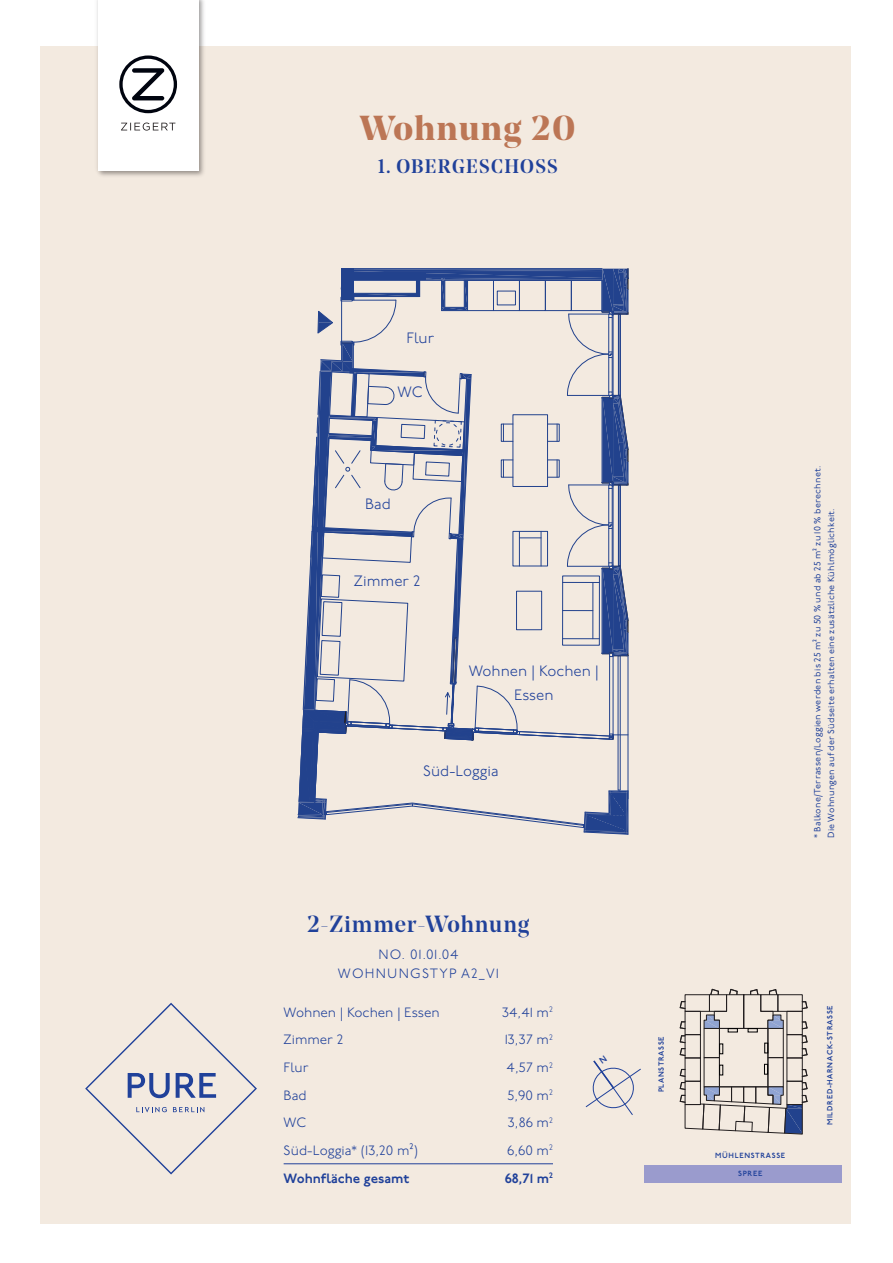
<style>
.page{position:relative;width:893px;height:1263px;background:#fff}
.page>*{position:absolute;margin:0;border:0;box-sizing:border-box;transform-origin:0 0}
.t1{font:700 34.5px "Noe Display";letter-spacing:.04em;color:#bc7655}
.t2{font:500 23.25px "Noe Display";letter-spacing:.04em;color:#20419a}
.t3{font:500 19.5px "Noe Display";letter-spacing:.07em;color:#20419a}
.t4{font:300 15px/24px "P22 Underground";color:#20419a;text-align:center}
.t5{font:300 13.5px "P22 Underground";color:#20419a}
.t6{font:300 13.5px/19.5px "P22 Underground";letter-spacing:.09em;color:#20419a;text-align:center}
.t7{font:600 13.5px "P22 Underground";color:#20419a}
.t8{font:9px/13.5px "P22 Underground";letter-spacing:.025em;color:#20419a}
.t9{font:600 7.5px "P22 Underground";letter-spacing:.09em;color:#20419a}
</style>
<div class="page">
<div style="left:40px;top:46px;width:810px;height:1178px;background:#f3eae0"></div>
<img style="left:97px;top:0;width:107px;height:176px">
<div style="left:98px;top:0;width:100px;height:171px;background:#fff"></div>
<svg style="left:121px;top:123px;width:54px;height:8px"></svg>
<svg style="left:119px;top:55px;width:58px;height:58px"></svg>
<div style="left:644px;top:1165px;width:198px;height:18px;background:#9a9bcd"></div>
<svg style="left:85px;top:1003px;width:172px;height:171px"></svg>
<div style="left:685px;top:1034px;width:15px;height:24px;border:1px solid #231f20"></div>
<div style="left:685px;top:1081px;width:15px;height:23px;border:1px solid #231f20"></div>
<div style="left:768px;top:1057px;width:15px;height:30px;border:1px solid #231f20"></div>
<div style="left:787px;top:1034px;width:15px;height:24px;border:1px solid #231f20"></div>
<div style="left:787px;top:1081px;width:15px;height:23px;border:1px solid #231f20"></div>
<div style="left:719px;top:1028px;width:49px;height:59px;border:1px solid #231f20"></div>
<svg style="left:802px;top:1069px;width:5px;height:7px"></svg>
<svg style="left:802px;top:1001px;width:5px;height:8px"></svg>
<svg style="left:802px;top:1021px;width:5px;height:8px"></svg>
<svg style="left:802px;top:1035px;width:5px;height:21px"></svg>
<svg style="left:680px;top:1082px;width:127px;height:52px"></svg>
<svg style="left:680px;top:1069px;width:5px;height:7px"></svg>
<svg style="left:680px;top:1001px;width:5px;height:7px"></svg>
<svg style="left:680px;top:1021px;width:5px;height:8px"></svg>
<svg style="left:680px;top:1035px;width:5px;height:20px"></svg>
<div style="left:764px;top:1064px;width:4px;height:10px;border:1px solid #000001"></div>
<svg style="left:765px;top:1043px;width:3px;height:10px"></svg>
<svg style="left:720px;top:1065px;width:3px;height:10px"></svg>
<svg style="left:720px;top:1044px;width:3px;height:10px"></svg>
<svg style="left:704px;top:989px;width:79px;height:43px"></svg>
<hr style="left:284px;top:1163px;width:170px;height:1px;background:#20419a">
<hr style="left:454px;top:1163px;width:99px;height:1px;background:#20419a">
<hr style="left:349px;top:268px;width:253px;height:1px;background:#22428d">
<svg style="left:297px;top:269px;width:332px;height:566px"></svg>
<div style="left:350px;top:272px;width:75px;height:8px;background:#22428d"></div>
<hr style="left:416px;top:277px;width:4px;height:20px;background:#22428d">
<div style="left:341px;top:268px;width:12px;height:31px;background:#22428d"></div>
<svg style="left:585px;top:1060px;width:56px;height:55px"></svg>
<h1 class="t1" style="left:360px;top:106px;width:217px">Wohnung 20</h1>
<h3 class="t3" style="left:377px;top:154px;width:182px">1. OBERGESCHOSS</h3>
<h3 class="t4" style="left:406px;top:326px;width:29px">Flur</h3>
<h3 class="t4" style="left:397px;top:381px;width:27px">WC</h3>
<h3 class="t4" style="left:365px;top:493px;width:27px">Bad</h3>
<h3 class="t4" style="left:354px;top:569px;width:68px">Zimmer 2</h3>
<h3 class="t4" style="left:469px;top:659px;width:132px">Wohnen | Kochen |<br>Essen</h3>
<h3 class="t4" style="left:423px;top:760px;width:77px">Süd-Loggia</h3>
<h2 class="t2" style="left:307px;top:909px;width:224px">2-Zimmer-Wohnung</h2>
<h3 class="t6" style="left:338px;top:945px;width:163px">NO. 01.01.04<br>WOHNUNGSTYP A2_V1</h3>
<h3 class="t5" style="left:284px;top:1005px;width:158px">Wohnen | Kochen | Essen</h3>
<h3 class="t5" style="left:502px;top:1005px;width:52px">34,41 m<sup>2</sup></h3>
<h3 class="t5" style="left:284px;top:1032px;width:61px">Zimmer 2</h3>
<h3 class="t5" style="left:505px;top:1032px;width:50px">13,37 m<sup>2</sup></h3>
<h3 class="t5" style="left:284px;top:1060px;width:27px">Flur</h3>
<h3 class="t5" style="left:507px;top:1060px;width:48px">4,57 m<sup>2</sup></h3>
<h3 class="t5" style="left:284px;top:1088px;width:25px">Bad</h3>
<h3 class="t5" style="left:508px;top:1088px;width:47px">5,90 m<sup>2</sup></h3>
<h3 class="t5" style="left:284px;top:1115px;width:24px">WC</h3>
<h3 class="t5" style="left:508px;top:1115px;width:47px">3,86 m<sup>2</sup></h3>
<h3 class="t5" style="left:284px;top:1143px;width:136px">Süd-Loggia* (13,20 m²)</h3>
<h3 class="t5" style="left:507px;top:1143px;width:47px">6,60 m<sup>2</sup></h3>
<h3 class="t7" style="left:284px;top:1170px;width:127px">Wohnfläche gesamt</h3>
<h3 class="t7" style="left:505px;top:1170px;width:50px">68,71 m<sup>2</sup></h3>
<p class="t8" style="left:811px;top:838px;width:374px;rotate:-90deg">* Balkone/Terrassen/Loggien werden bis 25 m² zu 50 % und ab 25 m² zu 10 % berechnet.<br>Die Wohnungen auf der Südseite erhalten eine zusätzliche Kühlmöglichkeit.</p>
<p class="t9" style="left:657px;top:1092px;width:58px;rotate:-90deg">PLANSTRASSE</p>
<p class="t9" style="left:715px;top:1151px;width:72px">MÜHLENSTRASSE</p>
<p class="t9" style="left:738px;top:1169px;width:26px">SPREE</p>
<p class="t9" style="left:826px;top:1125px;width:121px;rotate:-90deg">MILDRED-HARNACK-STRASSE</p>
</div>
